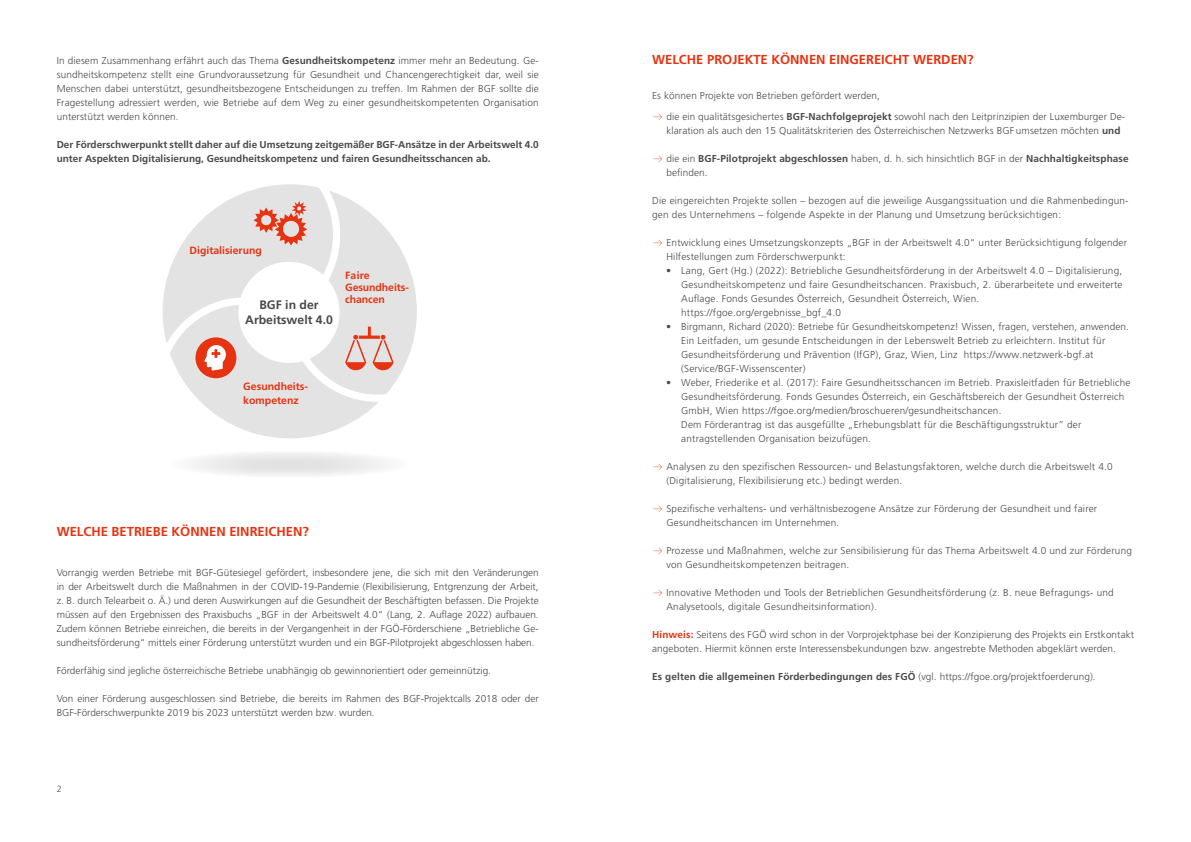
<style>
.page{position:relative;width:1191px;height:842px;background:#fff}
.page>*{position:absolute;margin:0;border:0;box-sizing:border-box;transform-origin:0 0}
.headline{font:700 13px "Frutiger LT Pro";color:#e63312}
.factsheet{font:700 12.2px "Frutiger LT Pro";color:#4a4a49}
.factsheet-2{font:700 10.5px/12px "Frutiger LT Pro";color:#e63312}
.lauftext{font:300 10px/14px "Frutiger LT Pro";letter-spacing:.01em;color:#4a4a49}
.liste{font:300 10px/14px "Frutiger LT Pro";letter-spacing:.02em;color:#4a4a49}
.lauftext-2{font:700 10px/14px "Frutiger LT Pro";color:#4a4a49}
.t1{font:300 9px "Frutiger LT Pro";color:#4a4a49}
.s1{font-weight:700}
.s2{font-family:"Netto Icons OT";font-size:8.8px;color:#e63312}
.s3{font-weight:700;color:#e63312}
.s4{font-weight:300}
</style>
<div class="page">
<svg style="left:165px;top:451px;width:248px;height:27px;fill:#efefef"></svg>
<svg style="left:163px;top:184px;width:254px;height:255px"></svg>
<p class="lauftext" style="left:57px;top:54px;width:483px;text-align:justify">In diesem Zusammenhang erfährt auch das Thema <span class="s1">Gesundheitskompetenz</span> immer mehr an Bedeutung. Ge&shy;sundheitskompetenz stellt eine Grundvoraussetzung für Gesundheit und Chancengerechtigkeit dar, weil sie Menschen dabei unterstützt, gesundheitsbezogene Entscheidungen zu treffen. Im Rahmen der BGF sollte die Fragestellung adressiert werden, wie Betriebe auf dem Weg zu einer gesundheitskompetenten Organisation unterstützt werden können.</p>
<p class="lauftext-2" style="left:57px;top:138px;width:483px">Der Förderschwerpunkt stellt daher auf die Umsetzung zeitgemäßer BGF-Ansätze in der Arbeitswelt 4.0 unter Aspekten Digitalisierung, Gesundheitskompetenz und fairen Gesundheitsschancen ab.</p>
<h1 class="factsheet-2" style="left:189px;top:244px;width:74px">Digitalisierung</h1>
<h1 class="factsheet" style="left:259px;top:298px;width:61px">BGF in der</h1>
<h1 class="factsheet" style="left:245px;top:313px;width:89px">Arbeitswelt 4.0</h1>
<h1 class="factsheet-2" style="left:345px;top:270px;width:26px">Faire</h1>
<h1 class="factsheet-2" style="left:345px;top:282px;width:64px">Gesundheits&shy;chancen</h1>
<h1 class="factsheet-2" style="left:243px;top:380px;width:66px;line-height:13.2px">Gesundheits&shy;kompetenz</h1>
<h2 class="headline" style="left:57px;top:524px;width:254px">WELCHE BETRIEBE KÖNNEN EINREICHEN?</h2>
<p class="lauftext" style="left:57px;top:565px;width:483px;text-align:justify">Vorrangig werden Betriebe mit BGF-Gütesiegel gefördert, insbesondere jene, die sich mit den Veränderungen in der Arbeitswelt durch die Maßnahmen in der COVID-19-Pandemie (Flexibilisierung, Entgrenzung der Arbeit, z. B. durch Telearbeit o. Ä.) und deren Auswirkungen auf die Gesundheit der Beschäftigten befassen. Die Projekte müssen auf den Ergebnissen des Praxisbuchs „BGF in der Arbeitswelt 4.0“ (Lang, 2. Auflage 2022) aufbauen.<br>Zudem können Betriebe einreichen, die bereits in der Vergangenheit in der FGÖ-Förderschiene „Betriebliche Ge&shy;sundheitsförderung“ mittels einer Förderung unterstützt wurden und ein BGF-Pilotprojekt abgeschlossen haben.</p>
<p class="lauftext" style="left:57px;top:663px;width:436px">Förderfähig sind jegliche österreichische Betriebe unabhängig ob gewinnorientiert oder gemeinnützig.</p>
<p class="lauftext" style="left:57px;top:691px;width:483px">Von einer Förderung ausgeschlossen sind Betriebe, die bereits im Rahmen des BGF-Projektcalls 2018 oder der<br>BGF-Förderschwerpunkte 2019 bis 2023 unterstützt werden bzw. wurden.</p>
<p class="t1" style="left:57px;top:784px;width:7px">2</p>
<h2 class="headline" style="left:652px;top:52px;width:323px">WELCHE PROJEKTE KÖNNEN EINGEREICHT WERDEN?</h2>
<p class="lauftext" style="left:652px;top:88px;width:229px">Es können Projekte von Betrieben gefördert werden,</p>
<p class="lauftext" style="left:666px;top:110px;width:460px;text-indent:-14px"><span class="s2">A</span> die ein qualitätsgesichertes <span class="s1">BGF-Nachfolgeprojekt</span> sowohl nach den Leitprinzipien der Luxemburger De&shy;klaration als auch den 15 Qualitätskriterien des Österreichischen Netzwerks BGF umsetzen möchten <span class="s1">und</span></p>
<p class="lauftext" style="left:666px;top:152px;width:464px;text-indent:-14px"><span class="s2">A</span> die ein <span class="s1">BGF-Pilotprojekt abgeschlossen</span> haben, d. h. sich hinsichtlich BGF in der <span class="s1">Nachhaltigkeitsphase </span>befinden.</p>
<p class="liste" style="left:652px;top:194px;width:478px">Die eingereichten Projekte sollen – bezogen auf die jeweilige Ausgangssituation und die Rahmenbedingun&shy;gen des Unternehmens – folgende Aspekte in der Planung und Umsetzung berücksichtigen:</p>
<p class="lauftext" style="left:666px;top:236px;width:462px;text-indent:-14px"><span class="s2">A</span> Entwicklung eines Umsetzungskonzepts „BGF in der Arbeitswelt 4.0“ unter Berücksichtigung folgender<br>Hilfestellungen zum Förderschwerpunkt:</p>
<p class="liste" style="left:681px;top:264px;width:443px;text-align:justify;text-indent:-15px">• Lang, Gert (Hg.) (2022): Betriebliche Gesundheitsförderung in der Arbeitswelt 4.0 – Digitalisierung, Gesundheitskompetenz und faire Gesundheitschancen. Praxisbuch, 2. überarbeitete und erweiterte Auflage. Fonds Gesundes Österreich, Gesundheit Österreich, Wien.</p>
<p class="liste" style="left:681px;top:306px;width:161px">https://fgoe.org/ergebnisse_bgf_4.0</p>
<p class="liste" style="left:681px;top:320px;width:449px;text-indent:-15px">• Birgmann, Richard (2020): Betriebe für Gesundheitskompetenz! Wissen, fragen, verstehen, anwenden.<br>Ein Leitfaden, um gesunde Entscheidungen in der Lebenswelt Betrieb zu erleichtern. Institut für Gesundheitsförderung und Prävention (IfGP), Graz, Wien, Linz https://www.netzwerk-bgf.at (Service/BGF-Wissenscenter)</p>
<p class="liste" style="left:681px;top:376px;width:451px;text-indent:-15px">• Weber, Friederike et al. (2017): Faire Gesundheitsschancen im Betrieb. Praxisleitfaden für Betriebliche<br>Gesundheitsförderung. Fonds Gesundes Österreich, ein Geschäftsbereich der Gesundheit Österreich<br>GmbH, Wien https://fgoe.org/medien/broschueren/gesundheitschancen.</p>
<p class="liste" style="left:681px;top:418px;width:402px">Dem Förderantrag ist das ausgefüllte „Erhebungsblatt für die Beschäftigungsstruktur” der antragstellenden Organisation beizufügen.</p>
<p class="lauftext" style="left:666px;top:460px;width:448px;text-indent:-14px"><span class="s2">A</span> Analysen zu den spezifischen Ressourcen- und Belastungsfaktoren, welche durch die Arbeitswelt 4.0 (Digitalisierung, Flexibilisierung etc.) bedingt werden.</p>
<p class="lauftext" style="left:666px;top:502px;width:432px;text-indent:-14px"><span class="s2">A</span> Spezifische verhaltens- und verhältnisbezogene Ansätze zur Förderung der Gesundheit und fairer<br>Gesundheitschancen im Unternehmen.</p>
<p class="lauftext" style="left:666px;top:544px;width:467px;text-indent:-14px"><span class="s2">A</span> Prozesse und Maßnahmen, welche zur Sensibilisierung für das Thema Arbeitswelt 4.0 und zur Förderung von Gesundheitskompetenzen beitragen.</p>
<p class="lauftext" style="left:666px;top:586px;width:449px;text-indent:-14px"><span class="s2">A</span> Innovative Methoden und Tools der Betrieblichen Gesundheitsförderung (z. B. neue Befragungs- und<br>Analysetools, digitale Gesundheitsinformation).</p>
<p class="lauftext" style="left:652px;top:628px;width:483px"><span class="s3">Hinweis:</span> Seitens des FGÖ wird schon in der Vorprojektphase bei der Konzipierung des Projekts ein Erstkontakt angeboten. Hiermit können erste Interessensbekundungen bzw. angestrebte Methoden abgeklärt werden.</p>
<p class="lauftext-2" style="left:652px;top:670px;width:445px">Es gelten die allgemeinen Förderbedingungen des FGÖ <span class="s4">(vgl. https://fgoe.org/projektfoerderung).</span></p>
</div>
